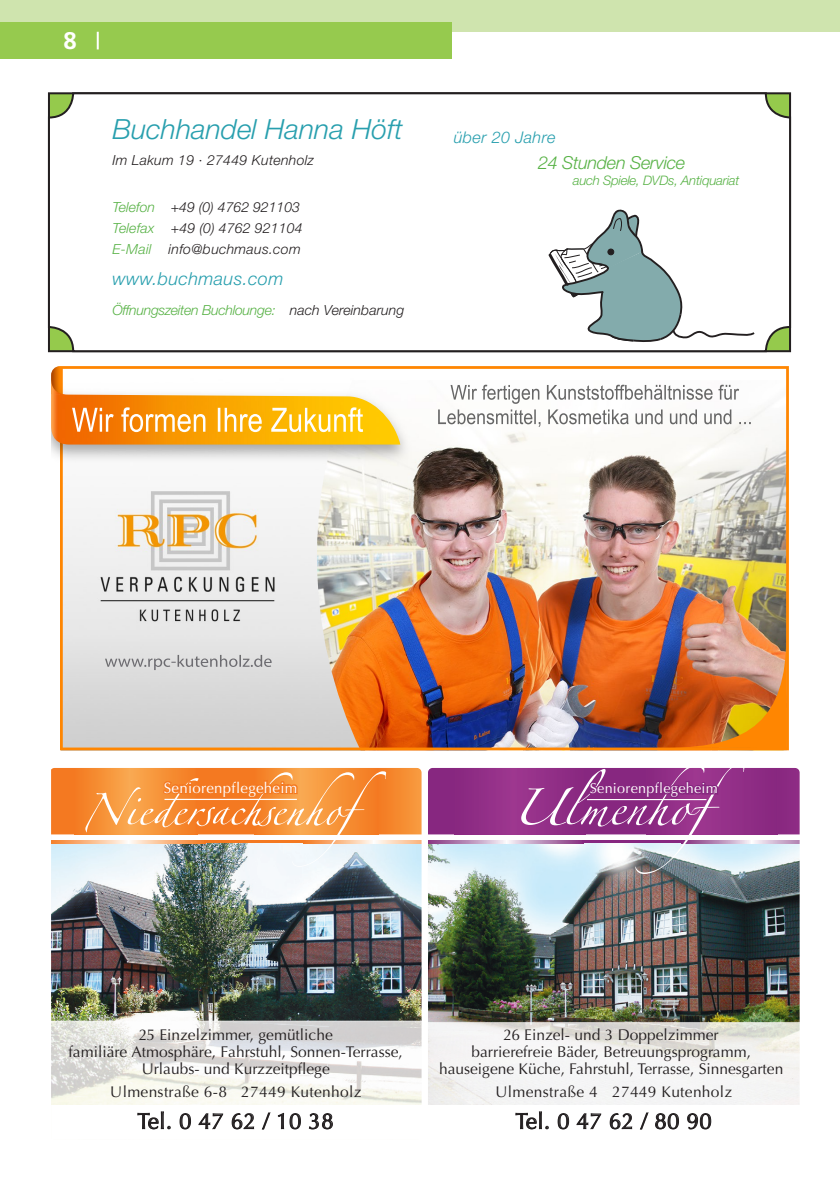
<style>
.page{position:relative;width:840px;height:1191px;background:#fff}
.page>*{position:absolute;margin:0;border:0;box-sizing:border-box;transform-origin:0 0}
.t1{font:italic 300 27.8px "Helvetica Neue CE";color:#289fae}
.t2{font:700 24px "Frutiger";color:#fff}
.t3{font:22.2px "Optima";letter-spacing:.02em;color:#231f20}
.t4{font:italic 300 17.8px "Helvetica Neue CE";letter-spacing:.02em;color:#289fae}
.t5{font:italic 300 17.8px "Helvetica Neue CE";letter-spacing:-.02em;color:#58b246}
.t6{font:italic 300 16.2px "Helvetica Neue CE";letter-spacing:.02em;color:#289fae}
.t7{font:15.6px/17px "Optima";color:#231f20;text-align:center}
.t8{font:15.6px "Optima";letter-spacing:.02em;color:#231f20}
.t9{font:15px "Optima";letter-spacing:.02em;color:#fff}
.t10{font:14.4px "Optima";letter-spacing:.02em;color:#fff}
.t11{font:italic 300 14px/20.6px "Helvetica Neue CE";letter-spacing:.02em;color:#231f20}
.t12{font:italic 300 14px "Helvetica Neue CE";letter-spacing:-.02em;color:#58b246}
.t13{font:italic 300 13px "Helvetica Neue CE";letter-spacing:-.02em;color:#58b246}
.s1{color:#58b246}
.s2{color:#231f20}
</style>
<div class="page">
<div style="left:0;top:0;width:839px;height:32px;background:#cfe4ae"></div>
<div style="left:0;top:22px;width:451px;height:37px;background:#96ca4e"></div>
<svg style="left:97px;top:32px;width:2px;height:17px"></svg>
<div style="left:48px;top:92px;width:742px;height:260px;border:2px solid #231f20;border-radius:24px"></div>
<svg style="left:548px;top:209px;width:207px;height:133px"></svg>
<img style="left:51px;top:366px;width:266px;height:384px">
<img style="left:317px;top:366px;width:471px;height:384px">
<img style="left:666px;top:633px;width:120px;height:115px">
<img style="left:51px;top:366px;width:9px;height:12px">
<img style="left:51px;top:378px;width:349px;height:66px">
<img style="left:428px;top:768px;width:371px;height:362px">
<img style="left:51px;top:768px;width:371px;height:362px">
<svg style="left:85px;top:768px;width:337px;height:98px;background:#edac72"></svg>
<svg style="left:137px;top:1111px;width:34px;height:18px"></svg>
<svg style="left:179px;top:1113px;width:12px;height:16px"></svg>
<svg style="left:198px;top:1113px;width:25px;height:16px"></svg>
<svg style="left:231px;top:1113px;width:23px;height:16px"></svg>
<svg style="left:261px;top:1112px;width:10px;height:18px"></svg>
<svg style="left:277px;top:1112px;width:24px;height:17px"></svg>
<svg style="left:309px;top:1113px;width:24px;height:16px"></svg>
<svg style="left:515px;top:1111px;width:33px;height:18px"></svg>
<svg style="left:557px;top:1113px;width:12px;height:16px"></svg>
<svg style="left:576px;top:1113px;width:25px;height:16px"></svg>
<svg style="left:609px;top:1113px;width:22px;height:16px"></svg>
<svg style="left:639px;top:1112px;width:9px;height:18px"></svg>
<svg style="left:654px;top:1113px;width:24px;height:16px"></svg>
<svg style="left:686px;top:1113px;width:25px;height:16px"></svg>
<h2 class="t2" style="left:63px;top:27px;width:15px">8</h2>
<h1 class="t1" style="left:112px;top:113px;width:292px">Buchhandel Hanna Höft</h1>
<p class="t11" style="left:112px;top:150px;width:203px">Im Lakum 19 · 27449 Kutenholz</p>
<p class="t11" style="left:112px;top:197px;width:192px"><span class="s1">Telefon</span> +49 (0) 4762 921103<br><span class="s1">Telefax</span> +49 (0) 4762 921104<br><span class="s1">E-Mail</span> info@buchmaus.com</p>
<p class="t4" style="left:112px;top:268px;width:172px">www.buchmaus.com</p>
<p class="t12" style="left:112px;top:302px;width:293px">Öffnungszeiten Buchlounge: <span class="s2">nach Vereinbarung</span></p>
<p class="t6" style="left:453px;top:127px;width:103px">über 20 Jahre</p>
<p class="t5" style="left:538px;top:152px;width:148px">24 Stunden Service</p>
<p class="t13" style="left:572px;top:173px;width:168px">auch Spiele, DVDs, Antiquariat</p>
<p class="t9" style="left:164px;top:779px;width:135px">Seniorenpflegeheim</p>
<p class="t10" style="left:589px;top:780px;width:130px">Seniorenpflegeheim</p>
<p class="t7" style="left:69px;top:1026px;width:335px">25 Einzelzimmer, gemütliche<br>familiäre Atmosphäre, Fahrstuhl, Sonnen-Terrasse,<br>Urlaubs- und Kurzzeitpflege</p>
<p class="t7" style="left:439px;top:1026px;width:345px">26 Einzel- und 3 Doppelzimmer<br>barrierefreie Bäder, Betreuungsprogramm, hauseigene Küche, Fahrstuhl, Terrasse, Sinnesgarten</p>
<p class="t8" style="left:110px;top:1082px;width:252px">Ulmenstraße 6-8 27449 Kutenholz</p>
<p class="t8" style="left:495px;top:1082px;width:238px">Ulmenstraße 4 27449 Kutenholz</p>
<h3 class="t3" style="left:137px;top:1108px;width:198px">Tel. 0 47 62 / 10 38</h3>
<h3 class="t3" style="left:515px;top:1108px;width:198px">Tel. 0 47 62 / 80 90</h3>
</div>
